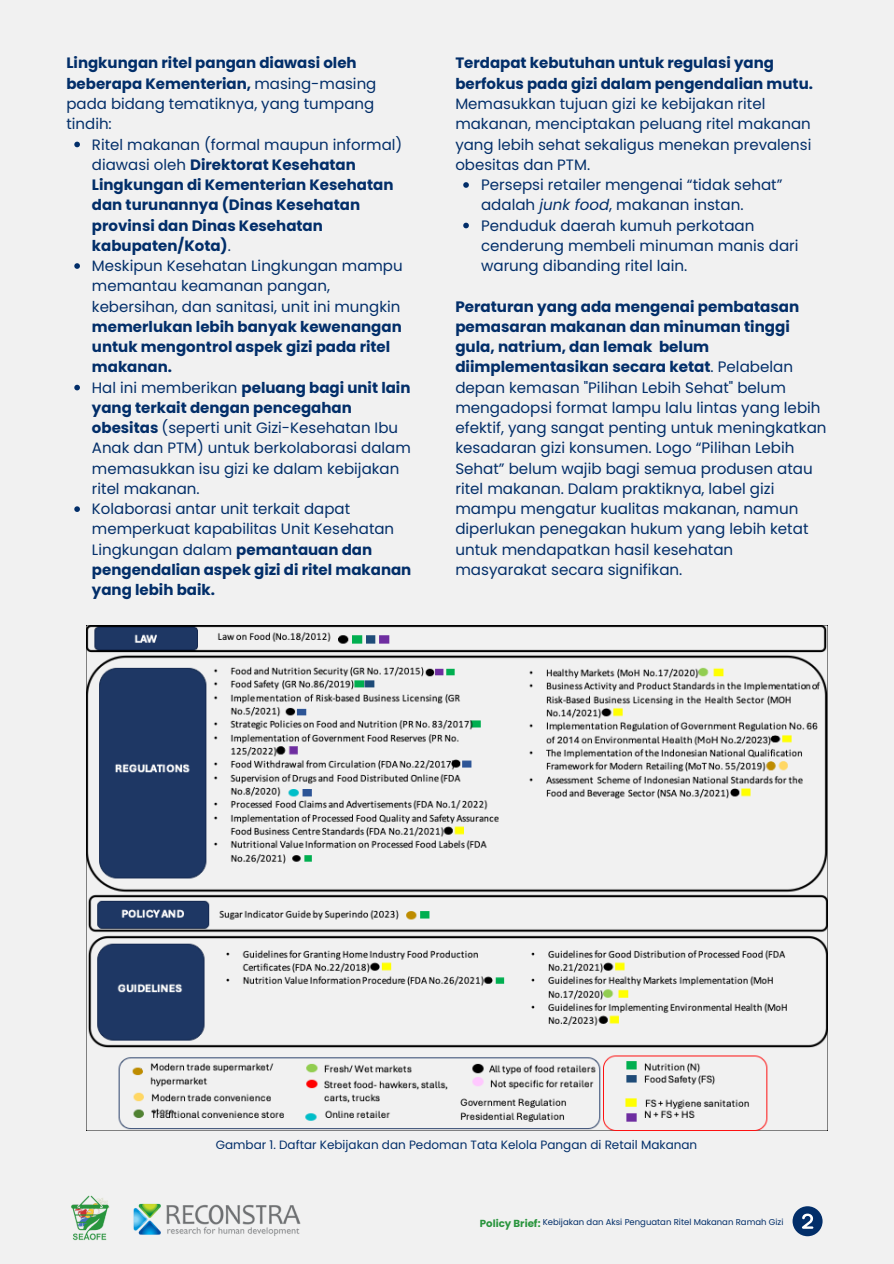
<style>
.page{position:relative;width:894px;height:1264px;background:#fff}
.page>*{position:absolute;margin:0;border:0;box-sizing:border-box;transform-origin:0 0}
.t1{font:15.15px/20.2px "Poppins";color:#022e69}
.t2{font:15px/20.2px "Poppins";color:#022e69}
.t3{font:700 15px/20.2px "Poppins";color:#022e69}
.t4{font:12px "Poppins";color:#022e69}
.t5{font:700 10.2px "Poppins";color:#2a953e}
.t6{font:8.55px "Poppins";color:#022e69}
.s1{font-weight:400}
.s2{font-weight:700}
.s3{font-style:italic}
</style>
<div class="page">
<div style="left:0;top:0;width:893px;height:1263px;background:#f1f1f1"></div>
<img style="left:71px;top:1195px;width:39px;height:46px">
<img style="left:133px;top:1203px;width:168px;height:33px">
<div style="left:792px;top:1206px;width:30px;height:30px;background:#022e69;border-radius:50%"></div>
<svg style="left:802px;top:1213px;width:11px;height:15px"></svg>
<img style="left:86px;top:625px;width:740px;height:505px">
<svg style="left:74px;top:142px;width:6px;height:5px"></svg>
<svg style="left:74px;top:263px;width:6px;height:6px"></svg>
<svg style="left:74px;top:385px;width:6px;height:5px"></svg>
<svg style="left:74px;top:506px;width:6px;height:6px"></svg>
<svg style="left:463px;top:182px;width:5px;height:6px"></svg>
<svg style="left:463px;top:223px;width:5px;height:5px"></svg>
<p class="t3" style="left:66px;top:53px;width:311px">Lingkungan ritel pangan diawasi oleh beberapa Kementerian, <span class="s1">masing-masing pada bidang tematiknya, yang tumpang tindih:</span></p>
<h1 class="t3" style="left:92px;top:134px;width:312px"><span class="s1">Ritel makanan (formal maupun informal) diawasi oleh</span> Direktorat Kesehatan<br>Lingkungan di Kementerian Kesehatan dan turunannya (Dinas Kesehatan provinsi dan Dinas Kesehatan kabupaten/Kota)<span class="s1">.</span></h1>
<p class="t2" style="left:92px;top:256px;width:312px">Meskipun Kesehatan Lingkungan mampu memantau keamanan pangan, kebersihan, dan sanitasi, unit ini mungkin <span class="s2">memerlukan lebih banyak kewenangan untuk mengontrol aspek gizi pada ritel makanan.</span></p>
<p class="t2" style="left:92px;top:377px;width:320px">Hal ini memberikan <span class="s2">peluang bagi unit lain yang terkait dengan pencegahan obesitas</span> (seperti unit Gizi-Kesehatan Ibu Anak dan PTM) untuk berkolaborasi dalam memasukkan isu gizi ke dalam kebijakan ritel makanan.</p>
<h1 class="t2" style="left:92px;top:499px;width:321px">Kolaborasi antar unit terkait dapat memperkuat kapabilitas Unit Kesehatan Lingkungan dalam <span class="s2">pemantauan dan pengendalian aspek gizi di ritel makanan yang lebih baik.</span></h1>
<p class="t2" style="left:455px;top:53px;width:359px"><span class="s2">Terdapat kebutuhan untuk regulasi yang berfokus pada gizi dalam pengendalian mutu.<br></span>Memasukkan tujuan gizi ke kebijakan ritel makanan, menciptakan peluang ritel makanan yang lebih sehat sekaligus menekan prevalensi obesitas dan PTM.</p>
<h2 class="t1" style="left:481px;top:175px;width:303px">Persepsi retailer mengenai “tidak sehat” adalah <span class="s3">junk food</span>, makanan instan.</h2>
<p class="t1" style="left:481px;top:215px;width:319px">Penduduk daerah kumuh perkotaan cenderung membeli minuman manis dari warung dibanding ritel lain.</p>
<p class="t1" style="left:455px;top:296px;width:372px"><span class="s2">Peraturan yang ada mengenai pembatasan pemasaran makanan dan minuman tinggi gula, natrium, dan lemak belum diimplementasikan secara ketat</span>. Pelabelan depan kemasan "Pilihan Lebih Sehat" belum mengadopsi format lampu lalu lintas yang lebih efektif, yang sangat penting untuk meningkatkan kesadaran gizi konsumen. Logo “Pilihan Lebih Sehat” belum wajib bagi semua produsen atau ritel makanan. Dalam praktiknya, label gizi mampu mengatur kualitas makanan, namun diperlukan penegakan hukum yang lebih ketat untuk mendapatkan hasil kesehatan masyarakat secara signifikan.</p>
<p class="t4" style="left:216px;top:1136px;width:483px">Gambar 1. Daftar Kebijakan dan Pedoman Tata Kelola Pangan di Retail Makanan</p>
<h3 class="t5" style="left:479px;top:1216px;width:62px">Policy Brief:</h3>
<p class="t6" style="left:542px;top:1216px;width:242px">Kebijakan dan Aksi Penguatan Ritel Makanan Ramah Gizi</p>
</div>
